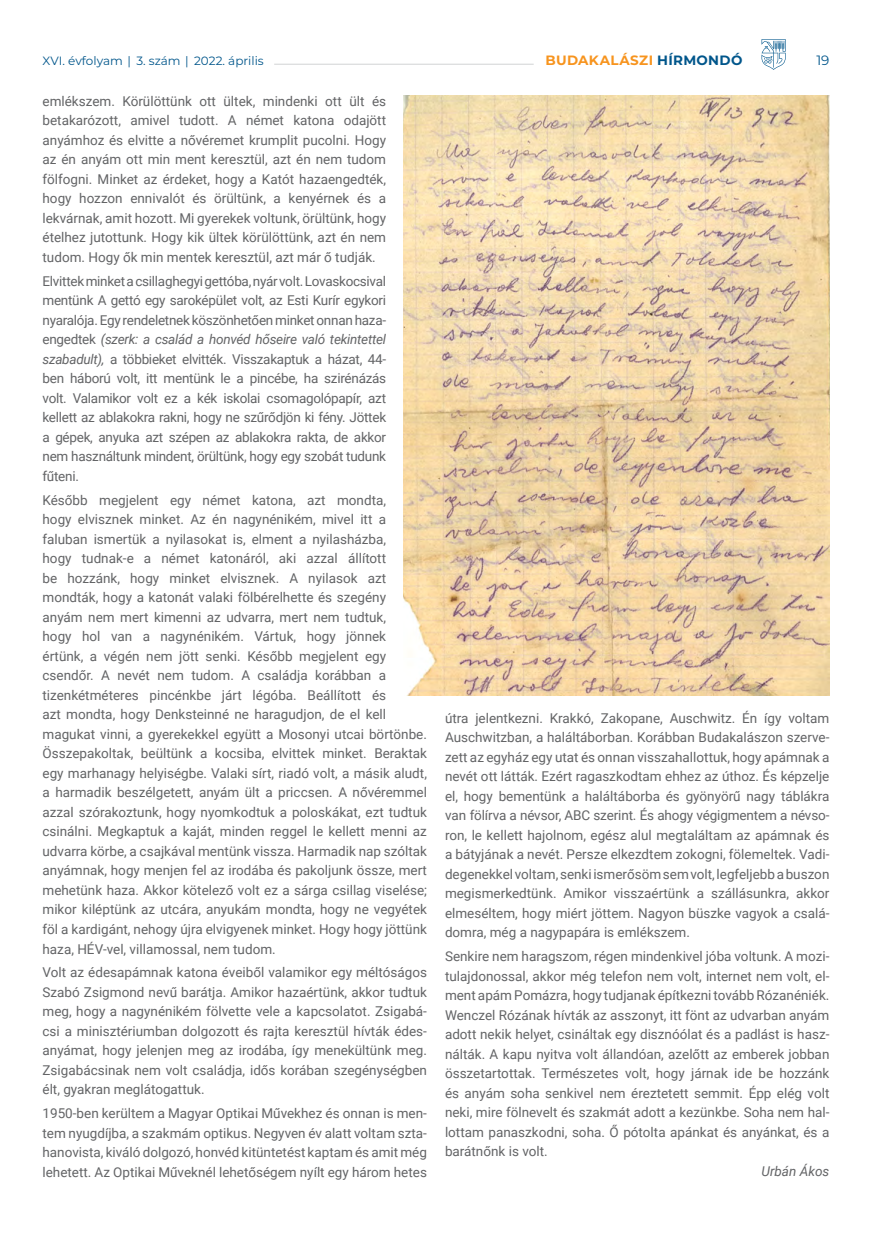
<style>
.page{position:relative;width:872px;height:1234px;background:#fff}
.page>*{position:absolute;margin:0;border:0;box-sizing:border-box;transform-origin:0 0}
.Body_Text{font:13.5px/19.5px "Roboto";color:#636466;text-align:justify}
.t1{font:700 13.5px "Montserrat";letter-spacing:.025em;color:#f7941e}
.Body_Text-2{font:italic 13.5px "Roboto";color:#636466}
.Body_Text-3{font:13.5px "Montserrat";color:#00568b}
.t2{font:12px "Montserrat";color:#00568b}
.s1{color:#00568b}
.s2{font-style:italic}
</style>
<div class="page">
<hr style="left:274px;top:64px;width:259px;height:1px;background:#d1d3d4">
<svg style="left:761px;top:39px;width:25px;height:31px"></svg>
<img style="left:403px;top:96px;width:426px;height:599px">
<p class="t2" style="left:43px;top:52px;width:223px">XVI. évfolyam | 3. szám | 2022. április</p>
<p class="t1" style="left:545px;top:50px;width:198px">BUDAKALÁSZI <span class="s1">HÍRMONDÓ</span></p>
<p class="Body_Text-3" style="left:816px;top:51px;width:15px">19</p>
<p class="Body_Text" style="left:43px;top:91px;width:345px">emlékszem. Körülöttünk ott ültek, mindenki ott ült és betakarózott, amivel tudott. A német katona odajött anyámhoz és elvitte a nővéremet krumplit pucolni. Hogy az én anyám ott min ment keresztül, azt én nem tudom fölfogni. Minket az érdeket, hogy a Katót hazaengedték, hogy hozzon ennivalót és örültünk, a kenyérnek és a lekvárnak, amit hozott. Mi gyerekek voltunk, örültünk, hogy ételhez jutottunk. Hogy kik ültek körülöttünk, azt én nem tudom. Hogy ők min mentek keresztül, azt már ő tudják.</p>
<p class="Body_Text" style="left:43px;top:270px;width:345px">Elvittek minket a csillaghegyi gettóba, nyár volt. Lovaskocsival mentünk A gettó egy saroképület volt, az Esti Kurír egykori nyaralója. Egy rendeletnek köszönhetően minket onnan haza&shy;engedtek <span class="s2">(szerk: a család a honvéd hőseire való tekintettel szabadult),</span> a többieket elvitték. Visszakaptuk a házat, 44- ben háború volt, itt mentünk le a pincébe, ha szirénázás volt. Valamikor volt ez a kék iskolai csomagolópapír, azt kellett az ablakokra rakni, hogy ne szűrődjön ki fény. Jöttek a gépek, anyuka azt szépen az ablakokra rakta, de akkor nem használtunk mindent, örültünk, hogy egy szobát tudunk fűteni.</p>
<p class="Body_Text" style="left:43px;top:489px;width:386px;text-align:left">Később megjelent egy német katona, azt mondta,<br>hogy elvisznek minket. Az én nagynénikém, mivel itt a faluban ismertük a nyilasokat is, elment a nyilasházba,<br>hogy tudnak-e a német katonáról, aki azzal állított<br>be hozzánk, hogy minket elvisznek. A nyilasok azt mondták, hogy a katonát valaki fölbérelhette és szegény anyám nem mert kimenni az udvarra, mert nem tudtuk,<br>hogy hol van a nagynénikém. Vártuk, hogy jönnek értünk, a végén nem jött senki. Később megjelent egy csendőr. A nevét nem tudom. A családja korábban a tizenkétméteres pincénkbe járt légóba. Beállított és<br>azt mondta, hogy Denksteinné ne haragudjon, de el kell magukat vinni, a gyerekekkel együtt a Mosonyi utcai börtönbe.<br>Összepakoltak, beültünk a kocsiba, elvittek minket. Beraktak egy marhanagy helyiségbe. Valaki sírt, riadó volt, a másik aludt, a harmadik beszélgetett, anyám ült a priccsen. A nővéremmel azzal szórakoztunk, hogy nyomkodtuk a poloskákat, ezt tudtuk csinálni. Megkaptuk a kaját, minden reggel le kellett menni az udvarra körbe, a csajkával mentünk vissza. Harmadik nap szóltak anyámnak, hogy menjen fel az irodába és pakoljunk össze, mert mehetünk haza. Akkor kötelező volt ez a sárga csillag viselése; mikor kiléptünk az utcára, anyukám mondta, hogy ne vegyétek föl a kardigánt, nehogy újra elvigyenek minket. Hogy hogy jöttünk haza, HÉV-vel, villamossal, nem tudom.</p>
<p class="Body_Text" style="left:43px;top:962px;width:386px">Volt az édesapámnak katona éveiből valamikor egy méltóságos Szabó Zsigmond nevű barátja. Amikor hazaértünk, akkor tudtuk meg, hogy a nagynénikém fölvette vele a kapcsolatot. Zsigabá&shy;csi a minisztériumban dolgozott és rajta keresztül hívták édes&shy;anyámat, hogy jelenjen meg az irodába, így menekültünk meg.<br>Zsigabácsinak nem volt családja, idős korában szegénységben élt, gyakran meglátogattuk.</p>
<p class="Body_Text" style="left:43px;top:1102px;width:386px">1950-ben kerültem a Magyar Optikai Művekhez és onnan is men&shy;tem nyugdíjba, a szakmám optikus. Negyven év alatt voltam szta&shy;hanovista, kiváló dolgozó, honvéd kitüntetést kaptam és amit még lehetett. Az Optikai Műveknél lehetőségem nyílt egy három hetes</p>
<p class="Body_Text" style="left:445px;top:707px;width:386px">útra jelentkezni. Krakkó, Zakopane, Auschwitz. Én így voltam Auschwitzban, a haláltáborban. Korábban Budakalászon szerve&shy;zett az egyház egy utat és onnan visszahallottuk, hogy apámnak a nevét ott látták. Ezért ragaszkodtam ehhez az úthoz. És képzelje el, hogy bementünk a haláltáborba és gyönyörű nagy táblákra van fölírva a névsor, ABC szerint. És ahogy végigmentem a névso&shy;ron, le kellett hajolnom, egész alul megtaláltam az apámnak és a bátyjának a nevét. Persze elkezdtem zokogni, fölemeltek. Vadi&shy;degenekkel voltam, senki ismerősöm sem volt, legfeljebb a buszon megismerkedtünk. Amikor visszaértünk a szállásunkra, akkor elmeséltem, hogy miért jöttem. Nagyon büszke vagyok a csalá&shy;domra, még a nagypapára is emlékszem.</p>
<p class="Body_Text" style="left:445px;top:945px;width:386px;text-align:left">Senkire nem haragszom, régen mindenkivel jóba voltunk. A mozi--- tulajdonossal, akkor még telefon nem volt, internet nem volt, el&shy;ment apám Pomázra, hogy tudjanak építkezni tovább Rózanéniék.<br>Wenczel Rózának hívták az asszonyt, itt fönt az udvarban anyám adott nekik helyet, csináltak egy disznóólat és a padlást is hasz&shy;nálták. A kapu nyitva volt állandóan, azelőtt az emberek jobban összetartottak. Természetes volt, hogy járnak ide be hozzánk és anyám soha senkivel nem éreztetett semmit. Épp elég volt neki, mire fölnevelt és szakmát adott a kezünkbe. Soha nem hal&shy;lottam panaszkodni, soha. Ő pótolta apánkat és anyánkat, és a barátnőnk is volt.</p>
<p class="Body_Text-2" style="left:761px;top:1161px;width:69px">Urbán Ákos</p>
</div>
